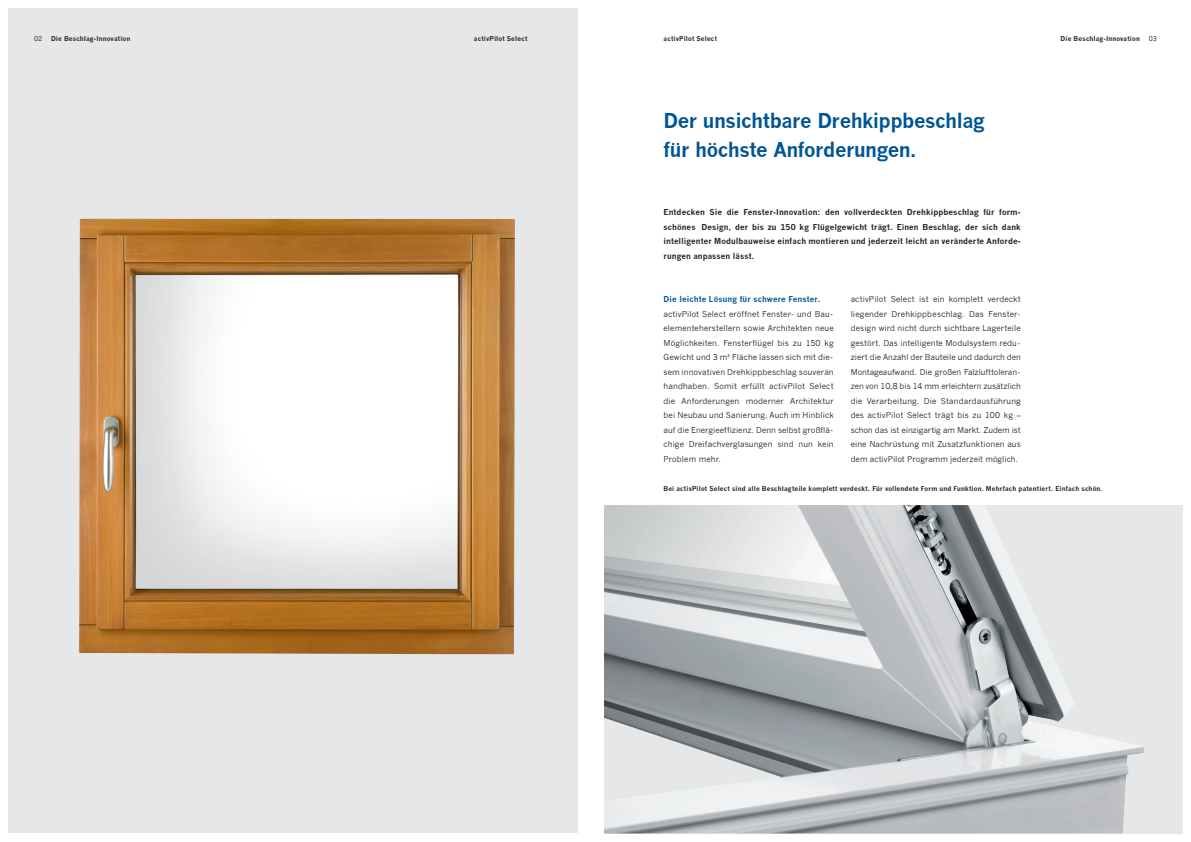
<style>
.page{position:relative;width:1191px;height:842px;background:#fff}
.page>*{position:absolute;margin:0;border:0;box-sizing:border-box;transform-origin:0 0}
.Headlines{font:700 20px "News Gothic";letter-spacing:-.025em;color:#005595}
.Fließtext{font:8px/14.5px "News Gothic";letter-spacing:.005em;color:#231f20;text-align:justify}
.Subtext{font:700 8px/14.5px "News Gothic";letter-spacing:.01em;color:#231f20;text-align:justify}
.Zwischenhead{font:700 8px "News Gothic";letter-spacing:.01em;color:#005595}
.Fließtext_6_5_pt{font:700 6.5px "News Gothic";letter-spacing:.02em;color:#231f20}
.Navigationszeile_lin{font:700 6.5px "News Gothic";letter-spacing:.02em;color:#231f20}
.Navigationszeile_rec{font:700 6.5px "News Gothic";letter-spacing:.02em;color:#231f20}
.Navigationszeile_lin-2{font:6.5px "News Gothic";color:#231f20}
.Navigationszeile_rec-2{font:6.5px "News Gothic";color:#231f20}
</style>
<div class="page">
<div style="left:9px;top:9px;width:569px;height:824px;background:#e6e7e9"></div>
<img style="left:79px;top:219px;width:436px;height:435px">
<div style="left:604px;top:505px;width:578px;height:328px;background:#e6e7e9"></div>
<img style="left:604px;top:505px;width:540px;height:328px">
<p class="Navigationszeile_lin-2" style="left:34px;top:35px;width:10px">02</p>
<p class="Navigationszeile_lin" style="left:51px;top:35px;width:81px">Die Beschlag-Innovation</p>
<p class="Navigationszeile_rec" style="left:474px;top:35px;width:55px">activPilot Select</p>
<p class="Navigationszeile_lin" style="left:663px;top:35px;width:55px">activPilot Select</p>
<p class="Navigationszeile_lin" style="left:1060px;top:35px;width:81px">Die Beschlag-Innovation</p>
<p class="Navigationszeile_rec-2" style="left:1148px;top:35px;width:10px">03</p>
<p class="Headlines" style="left:663px;top:108px;width:323px">Der unsichtbare Drehkippbeschlag</p>
<p class="Headlines" style="left:663px;top:137px;width:254px">für höchste Anforderungen.</p>
<p class="Subtext" style="left:663px;top:205px;width:359px">Entdecken Sie die Fenster-Innovation: den vollverdeckten Drehkippbeschlag für form&shy;schönes Design, der bis zu 150 kg Flügelgewicht trägt. Einen Beschlag, der sich dank intelligenter Modulbauweise einfach montieren und jederzeit leicht an veränderte Anforde&shy;rungen anpassen lässt.</p>
<p class="Zwischenhead" style="left:663px;top:294px;width:158px">Die leichte Lösung für schwere Fenster.</p>
<p class="Fließtext" style="left:663px;top:306px;width:172px">activPilot Select eröffnet Fenster- und Bau&shy;elementeherstellern sowie Architekten neue Möglichkeiten. Fensterflügel bis zu 150 kg Gewicht und 3 m² Fläche lassen sich mit die&shy;sem innovativen Drehkippbeschlag souverän handhaben. Somit erfüllt activPilot Select die Anforderungen moderner Architektur bei Neubau und Sanierung. Auch im Hinblick auf die Energieeffizienz. Denn selbst großflä&shy;chige Dreifachverglasungen sind nun kein Problem mehr.</p>
<p class="Fließtext" style="left:850px;top:292px;width:172px">activPilot Select ist ein komplett verdeckt liegender Drehkippbeschlag. Das Fenster&shy;design wird nicht durch sichtbare Lagerteile gestört. Das intelligente Modulsystem redu&shy;ziert die Anzahl der Bauteile und dadurch den Montageaufwand. Die großen Falzlufttoleran&shy;zen von 10,8 bis 14 mm erleichtern zusätzlich die Verarbeitung. Die Standardausführung des activPilot Select trägt bis zu 100 kg – schon das ist einzigartig am Markt. Zudem ist eine Nachrüstung mit Zusatzfunktionen aus dem activPilot Programm jederzeit möglich.</p>
<p class="Fließtext_6_5_pt" style="left:663px;top:484px;width:440px">Bei activPilot Select sind alle Beschlagteile komplett verdeckt. Für vollendete Form und Funktion. Mehrfach patentiert. Einfach schön.</p>
</div>
